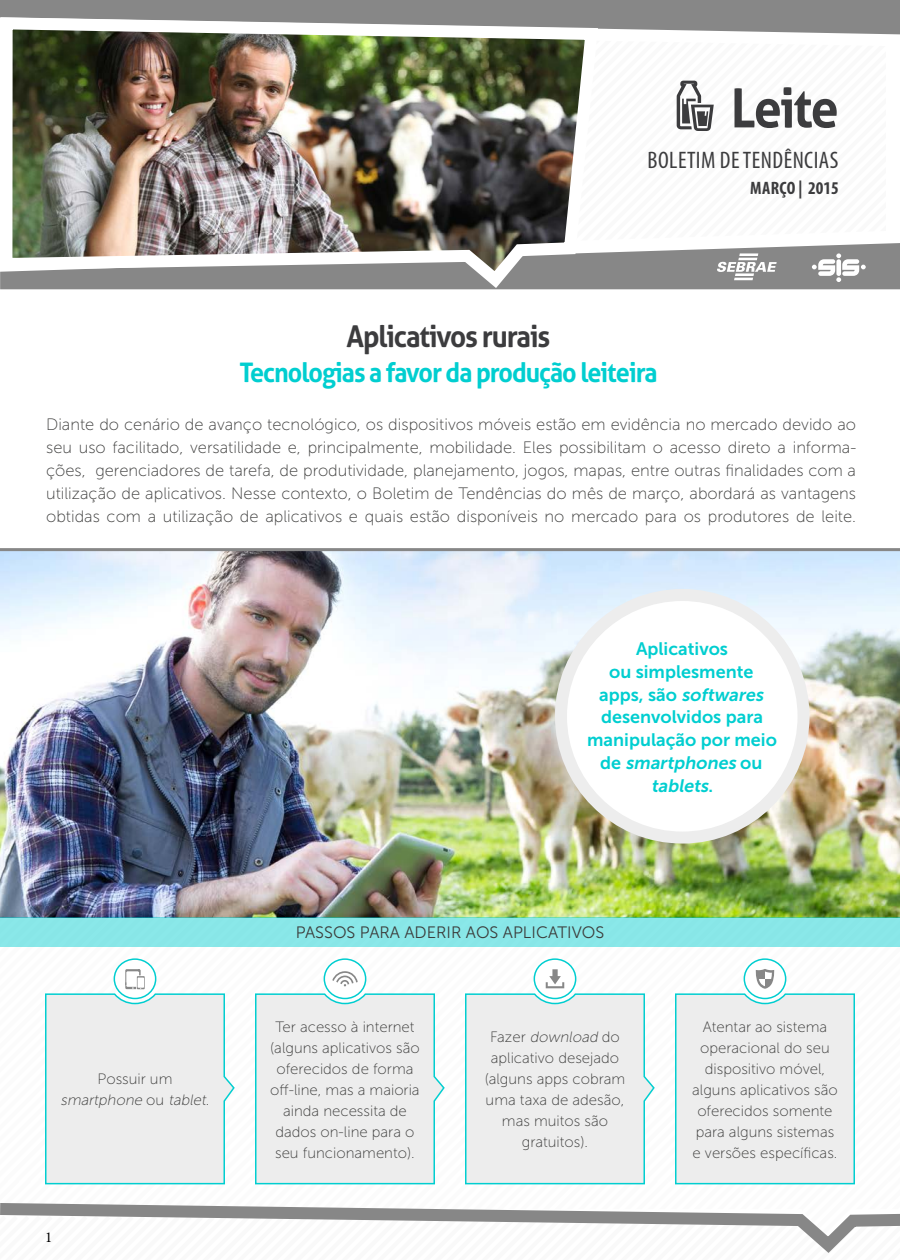
<style>
.page{position:relative;width:900px;height:1260px;background:#fff}
.page>*{position:absolute;margin:0;border:0;box-sizing:border-box;transform-origin:0 0}
.t1{font:700 54px "Aller";letter-spacing:-.04em;color:#3c3c3e;scale:.93 1}
.t2{font:700 30px "Aller";letter-spacing:-.04em;color:#3c3c3e;scale:.93 1}
.t3{font:700 27px "Aller";letter-spacing:-.04em;color:#01ced0;scale:.93 1}
.t4{font:condensed 24px "Myriad Pro";letter-spacing:.02em;color:#3c3c3e}
.t5{font:18px/22.8px "Museo Sans 700";color:#01ced0;text-align:center}
.t6{font:700 condensed 18px "Myriad Pro";letter-spacing:.01em;color:#3c3c3e}
.t7{font:16.5px/22.8px "Museo Sans 100";color:#3c3c3b;text-align:justify}
.t8{font:16.5px "Museo Sans 300";color:#3c3c3b}
.t9{font:15px/21px "Museo Sans 100";color:#3c3c3b;text-align:center}
.t10{font:italic 15px/21px "Museo Sans 100";color:#3c3c3b;text-align:center}
.t11{font:15px "Minion Pro";color:#000}
.s1{font-style:italic}
.s2{font-style:normal}
</style>
<div class="page">
<img style="left:0;top:0;width:900px;height:289px">
<img style="left:0;top:551px;width:900px;height:87px">
<svg style="left:561px;top:595px;width:243px;height:243px"></svg>
<img style="left:0;top:638px;width:900px;height:615px">
<hr style="left:0;top:548px;width:900px;height:3px;background:#878787">
<h1 class="t1" style="left:731px;top:75px;width:117px">Leite</h1>
<h3 class="t4" style="left:648px;top:146px;width:192px">BOLETIM DE TENDÊNCIAS</h3>
<p class="t6" style="left:750px;top:177px;width:90px">MARÇO | 2015</p>
<h2 class="t2" style="left:347px;top:318px;width:221px">Aplicativos rurais</h2>
<h3 class="t3" style="left:239px;top:356px;width:451px">Tecnologias a favor da produção leiteira</h3>
<p class="t7" style="left:46px;top:414px;width:812px">Diante do cenário de avanço tecnológico, os dispositivos móveis estão em evidência no mercado devido ao seu uso facilitado, versatilidade e, principalmente, mobilidade. Eles possibilitam o acesso direto a informa&shy;ções, gerenciadores de tarefa, de produtividade, planejamento, jogos, mapas, entre outras finalidades com a utilização de aplicativos. Nesse contexto, o Boletim de Tendências do mês de março, abordará as vantagens obtidas com a utilização de aplicativos e quais estão disponíveis no mercado para os produtores de leite.</p>
<p class="t5" style="left:587px;top:637px;width:191px">Aplicativos<br>ou simplesmente<br>a p p s , s ã o <span class="s1">softwares </span>desenvolvidos para manipulação por meio d e <span class="s1">smartphones</span> o u <span class="s1">tablets</span>.</p>
<p class="t10" style="left:60px;top:1069px;width:151px"><span class="s2">Possuir um </span>smartphone <span class="s2">o u</span> tablet<span class="s2">.</span></p>
<p class="t11" style="left:45px;top:1227px;width:9px">1</p>
<p class="t8" style="left:296px;top:923px;width:310px">PASSOS PARA ADERIR AOS APLICATIVOS</p>
<p class="t9" style="left:270px;top:1016px;width:151px">Ter acesso à internet (alguns aplicativos são oferecidos de forma off-line, mas a maioria ainda necessita de dados on-line para o seu funcionamento).</p>
<p class="t9" style="left:485px;top:1027px;width:142px">Fa z e r <span class="s1">download</span> d o aplicativo desejado (alguns apps cobram uma taxa de adesão, mas muitos são gratuitos).</p>
<p class="t9" style="left:692px;top:1016px;width:147px">Atentar ao sistema operacional do seu dispositivo móvel, alguns aplicativos são oferecidos somente para alguns sistemas e versões específicas.</p>
</div>
